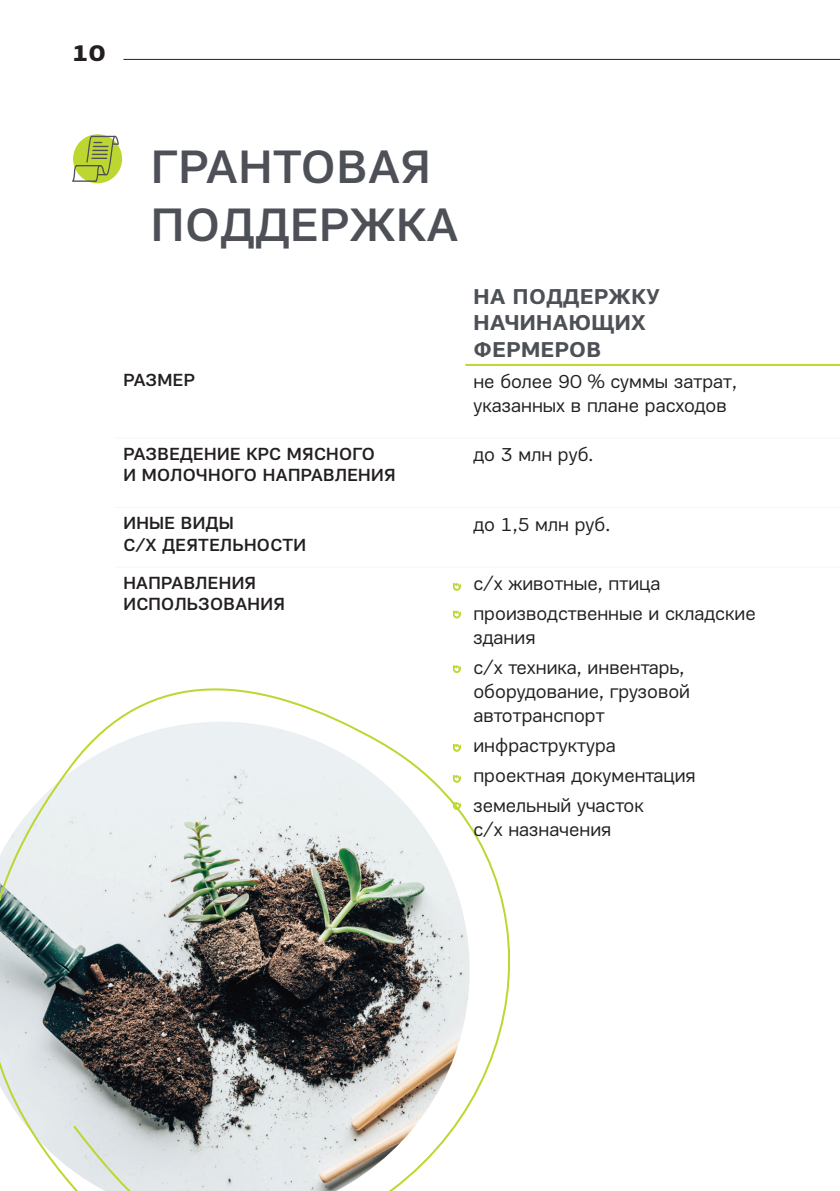
<style>
.page{position:relative;width:840px;height:1191px;background:#fff}
.page>*{position:absolute;margin:0;border:0;box-sizing:border-box;transform-origin:0 0}
.t1{font:500 48px/57.6px "PF Encore Sans Pro";letter-spacing:.02em;color:#4d5056}
.t2{font:900 24px "PF Encore Sans Pro";color:#231f20}
.t3{font:700 22px/26.4px "PF Encore Sans Pro";letter-spacing:.02em;color:#4d5056}
.t4{font:20px/30px "PF Encore Sans Pro";color:#231f20}
.t5{font:500 18px/21.6px "PF Encore Sans Pro";letter-spacing:.02em;color:#231f20}
</style>
<div class="page">
<hr style="left:123px;top:59px;width:716px;height:1px;background:#231f20">
<svg style="left:0;top:688px;width:511px;height:503px"></svg>
<hr style="left:465px;top:364px;width:374px;height:2px;background:#bed630">
<hr style="left:115px;top:437px;width:350px;height:1px;background:#f4f5f6">
<hr style="left:465px;top:437px;width:374px;height:1px;background:#f4f5f6">
<hr style="left:115px;top:507px;width:350px;height:1px;background:#f4f5f6">
<hr style="left:465px;top:507px;width:374px;height:1px;background:#f4f5f6">
<hr style="left:115px;top:566px;width:350px;height:1px;background:#f4f5f6">
<hr style="left:465px;top:566px;width:374px;height:1px;background:#f4f5f6">
<svg style="left:452px;top:583px;width:9px;height:8px"></svg>
<svg style="left:452px;top:610px;width:9px;height:9px"></svg>
<svg style="left:453px;top:665px;width:8px;height:9px"></svg>
<svg style="left:452px;top:743px;width:9px;height:10px"></svg>
<svg style="left:452px;top:774px;width:9px;height:10px"></svg>
<svg style="left:73px;top:134px;width:49px;height:49px"></svg>
<svg style="left:72px;top:136px;width:47px;height:46px;background:#b4c552"></svg>
<svg style="left:452px;top:801px;width:9px;height:10px"></svg>
<p class="t2" style="left:72px;top:37px;width:35px">10</p>
<h1 class="t1" style="left:151px;top:139px;width:309px">ГРАНТОВАЯ<br>ПОДДЕРЖКА</h1>
<p class="t3" style="left:473px;top:283px;width:187px">НА ПОДДЕРЖКУ<br>НАЧИНАЮЩИХ<br>ФЕРМЕРОВ</p>
<p class="t5" style="left:123px;top:370px;width:73px">РАЗМЕР</p>
<p class="t4" style="left:473px;top:369px;width:265px;line-height:24px">не более 90 % суммы затрат, указанных в плане расходов</p>
<p class="t5" style="left:123px;top:443px;width:273px">РАЗВЕДЕНИЕ КРС МЯСНОГО<br>И МОЛОЧНОГО НАПРАВЛЕНИЯ</p>
<p class="t4" style="left:473px;top:439px;width:121px">до 3 млн руб.</p>
<p class="t5" style="left:123px;top:512px;width:184px">ИНЫЕ ВИДЫ<br>С/Х ДЕЯТЕЛЬНОСТИ</p>
<p class="t4" style="left:473px;top:509px;width:138px">до 1,5 млн руб.</p>
<p class="t5" style="left:123px;top:572px;width:163px">НАПРАВЛЕНИЯ<br>ИСПОЛЬЗОВАНИЯ</p>
<p class="t4" style="left:473px;top:568px;width:283px">с/х животные, птица производственные и складские</p>
<p class="t4" style="left:473px;top:622px;width:212px">здания<br>с/х техника, инвентарь,</p>
<p class="t4" style="left:473px;top:679px;width:218px;line-height:24px">оборудование, грузовой автотранспорт</p>
<p class="t4" style="left:473px;top:730px;width:223px">инфраструктура проектная документация земельный участок</p>
<p class="t4" style="left:473px;top:814px;width:139px">с/х назначения</p>
</div>
